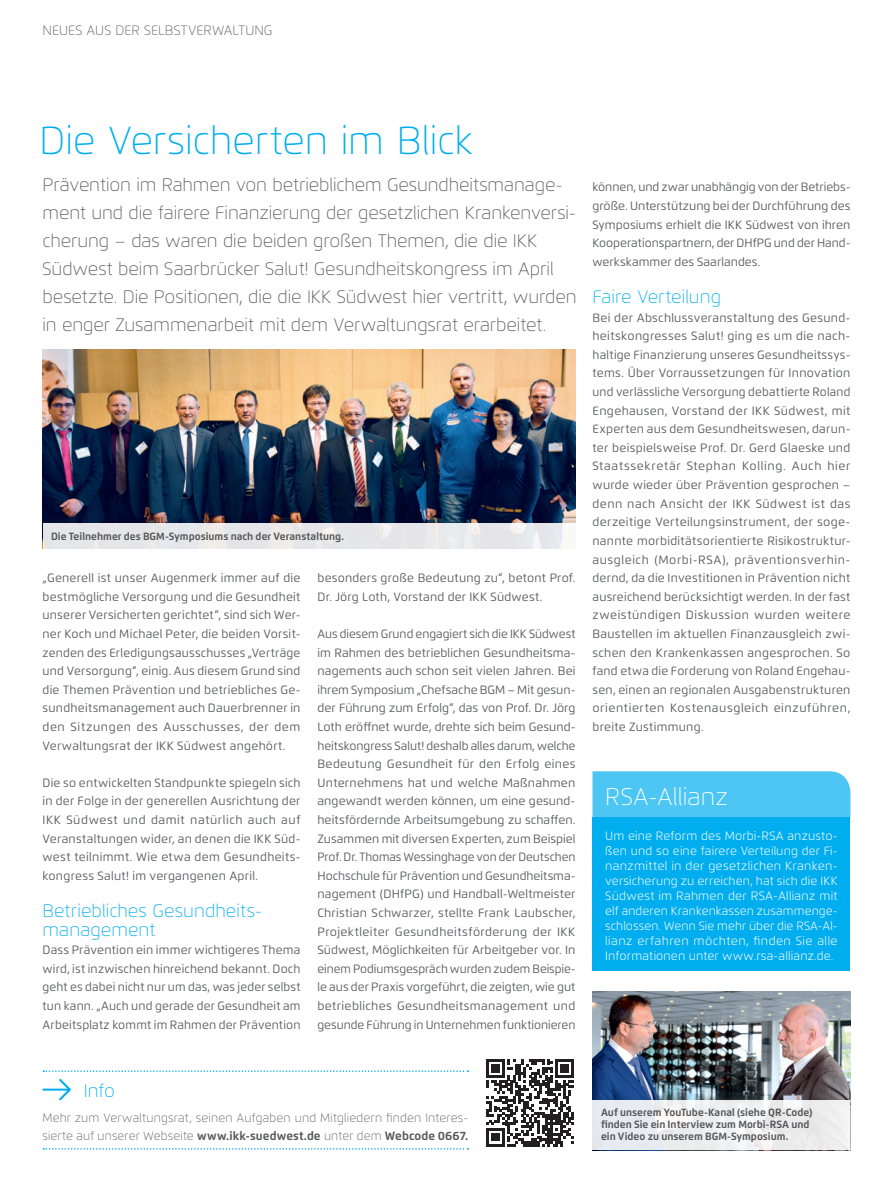
<style>
.page{position:relative;width:893px;height:1191px;background:#fff}
.page>*{position:absolute;margin:0;border:0;box-sizing:border-box;transform-origin:0 0}
.t1{font:100 39px "Flexo";color:#00aeef}
.t2{font:100 24px "Flexo";letter-spacing:.005em;color:#fff}
.t3{font:100 18px/27.9px "Flexo";letter-spacing:-.005em;color:#57585a}
.t4{font:100 18px/18.6px "Flexo";color:#00aeef}
.t5{font:100 13.5px "Flexo";color:#57585a}
.t6{font:12px/18.6px "Flexo";letter-spacing:.02em;color:#57585a;text-align:justify}
.t7{font:300 12px/15px "Flexo";letter-spacing:.015em;color:#fff;text-align:justify}
.t8{font:100 12px/18.6px "Flexo";letter-spacing:.015em;color:#57585a}
.t9{font:700 10.5px/12px "Flexo";color:#57585a}
.s1{font-weight:700}
.s2{font-weight:700;font-style:italic}
</style>
<div class="page">
<div style="left:592px;top:818px;width:258px;height:153px;background:#00aeef"></div>
<div style="left:592px;top:771px;width:258px;height:47px;background:#4dc6f3"></div>
<img style="left:43px;top:349px;width:532px;height:174px">
<svg style="left:43px;top:523px;width:520px;height:25px;background:#e7e7ea"></svg>
<img style="left:592px;top:991px;width:258px;height:109px">
<svg style="left:592px;top:1100px;width:258px;height:50px;fill:#ececf0"></svg>
<svg style="left:486px;top:1059px;width:88px;height:87px"></svg>
<svg style="left:43px;top:1070px;width:425px;height:2px"></svg>
<svg style="left:43px;top:1148px;width:425px;height:1px"></svg>
<svg style="left:43px;top:1079px;width:28px;height:21px"></svg>
<p class="t5" style="left:43px;top:22px;width:231px">NEUES AUS DER SELBSTVERWALTUNG</p>
<h1 class="t1" style="left:39px;top:117px;width:435px">Die Versicherten im Blick</h1>
<p class="t3" style="left:43px;top:171px;width:536px">Prävention im Rahmen von betrieblichem Gesundheitsmanage&shy;ment und die fairere Finanzierung der gesetzlichen Krankenversi&shy;cherung – das waren die beiden großen Themen, die die IKK Südwest beim Saarbrücker Salut! Gesundheitskongress im April besetzte. Die Positionen, die die IKK Südwest hier vertritt, wurden in enger Zusammenarbeit mit dem Verwaltungsrat erarbeitet.</p>
<p class="t9" style="left:51px;top:530px;width:295px">Die Teilnehmer des BGM-Symposiums nach der Veranstaltung.</p>
<p class="t6" style="left:43px;top:568px;width:259px">„Generell ist unser Augenmerk immer auf die bestmögliche Versorgung und die Gesundheit unserer Versicherten gerichtet“, sind sich Wer&shy;ner Koch und Michael Peter, die beiden Vorsit&shy;zenden des Erledigungsausschusses „Verträge und Versorgung“, einig. Aus diesem Grund sind die Themen Prävention und betriebliches Ge&shy;sundheitsmanagement auch Dauerbrenner in den Sitzungen des Ausschusses, der dem Verwaltungsrat der IKK Südwest angehört.</p>
<p class="t6" style="left:43px;top:773px;width:259px">Die so entwickelten Standpunkte spiegeln sich in der Folge in der generellen Ausrichtung der IKK Südwest und damit natürlich auch auf Veranstaltungen wider, an denen die IKK Süd&shy;west teilnimmt. Wie etwa dem Gesundheits&shy;kongress Salut! im vergangenen April.</p>
<h3 class="t4" style="left:43px;top:901px;width:221px">Betriebliches Gesundheits&shy;management</h3>
<p class="t6" style="left:43px;top:940px;width:259px">Dass Prävention ein immer wichtigeres Thema wird, ist inzwischen hinreichend bekannt. Doch geht es dabei nicht nur um das, was jeder selbst tun kann. „Auch und gerade der Gesundheit am Arbeitsplatz kommt im Rahmen der Prävention</p>
<p class="t6" style="left:317px;top:568px;width:259px">besonders große Bedeutung zu“, betont Prof.<br>Dr. Jörg Loth, Vorstand der IKK Südwest.</p>
<p class="t6" style="left:317px;top:624px;width:259px">Aus diesem Grund engagiert sich die IKK Südwest im Rahmen des betrieblichen Gesundheitsma&shy;nagements auch schon seit vielen Jahren. Bei ihrem Symposium „Chefsache BGM – Mit gesun&shy;der Führung zum Erfolg“, das von Prof. Dr. Jörg Loth eröffnet wurde, drehte sich beim Gesund&shy;heitskongress Salut! deshalb alles darum, welche Bedeutung Gesundheit für den Erfolg eines Unternehmens hat und welche Maßnahmen angewandt werden können, um eine gesund&shy;heitsfördernde Arbeitsumgebung zu schaffen.<br>Zusammen mit diversen Experten, zum Beispiel Prof. Dr. Thomas Wessinghage von der Deutschen Hochschule für Prävention und Gesundheitsma&shy;nagement (DHfPG) und Handball-Weltmeister Christian Schwarzer, stellte Frank Laubscher, Projektleiter Gesundheitsförderung der IKK Südwest, Möglichkeiten für Arbeitgeber vor. In einem Podiumsgespräch wurden zudem Beispie&shy;le aus der Praxis vorgeführt, die zeigten, wie gut betriebliches Gesundheitsmanagement und gesunde Führung in Unternehmen funktionieren</p>
<p class="t6" style="left:592px;top:178px;width:259px">können, und zwar unabhängig von der Betriebs&shy;größe. Unterstützung bei der Durchführung des Symposiums erhielt die IKK Südwest von ihren Kooperationspartnern, der DHfPG und der Hand&shy;werkskammer des Saarlandes.</p>
<h3 class="t4" style="left:592px;top:287px;width:130px">Faire Verteilung</h3>
<p class="t6" style="left:592px;top:308px;width:259px">Bei der Abschlussveranstaltung des Gesund&shy;heitskongresses Salut! ging es um die nach&shy;haltige Finanzierung unseres Gesundheitssys&shy;tems. Über Vorraussetzungen für Innovation und verlässliche Versorgung debattierte Roland Engehausen, Vorstand der IKK Südwest, mit Experten aus dem Gesundheitswesen, darun&shy;ter beispielsweise Prof. Dr. Gerd Glaeske und Staatssekretär Stephan Kolling. Auch hier wurde wieder über Prävention gesprochen – denn nach Ansicht der IKK Südwest ist das derzeitige Verteilungsinstrument, der soge&shy;nannte morbiditätsorientierte Risikostruktur&shy;ausgleich (Morbi-RSA), präventionsverhin&shy;dernd, da die Investitionen in Prävention nicht ausreichend berücksichtigt werden. In der fast zweistündigen Diskussion wurden weitere Baustellen im aktuellen Finanzausgleich zwi&shy;schen den Krankenkassen angesprochen. So fand etwa die Forderung von Roland Engehau&shy;sen, einen an regionalen Ausgabenstrukturen orientierten Kostenausgleich einzuführen, breite Zustimmung.</p>
<h2 class="t2" style="left:605px;top:782px;width:124px">RSA-Allianz</h2>
<p class="t7" style="left:605px;top:828px;width:234px">Um eine Reform des Morbi-RSA anzusto&shy;ßen und so eine fairere Verteilung der Fi&shy;nanzmittel in der gesetzlichen Kranken&shy;versicherung zu erreichen, hat sich die IKK Südwest im Rahmen der RSA-Allianz mit elf anderen Krankenkassen zusammenge&shy;schlossen. Wenn Sie mehr über die RSA-Al&shy;lianz erfahren möchten, finden Sie alle Informationen unter www.rsa-allianz.de.</p>
<h3 class="t4" style="left:84px;top:1081px;width:33px">Info</h3>
<p class="t8" style="left:43px;top:1108px;width:427px">Mehr zum Verwaltungsrat, seinen Aufgaben und Mitgliedern finden Interes&shy;sierte auf unserer Webseite <span class="s1">www.ikk-suedwest.de</span> unter dem <span class="s1">Webcode 0667</span><span class="s2">.</span></p>
<p class="t9" style="left:601px;top:1106px;width:213px">Auf unserem YouTube-Kanal (siehe QR-Code) finden Sie ein Interview zum Morbi-RSA und ein Video zu unserem BGM-Symposium.</p>
</div>
